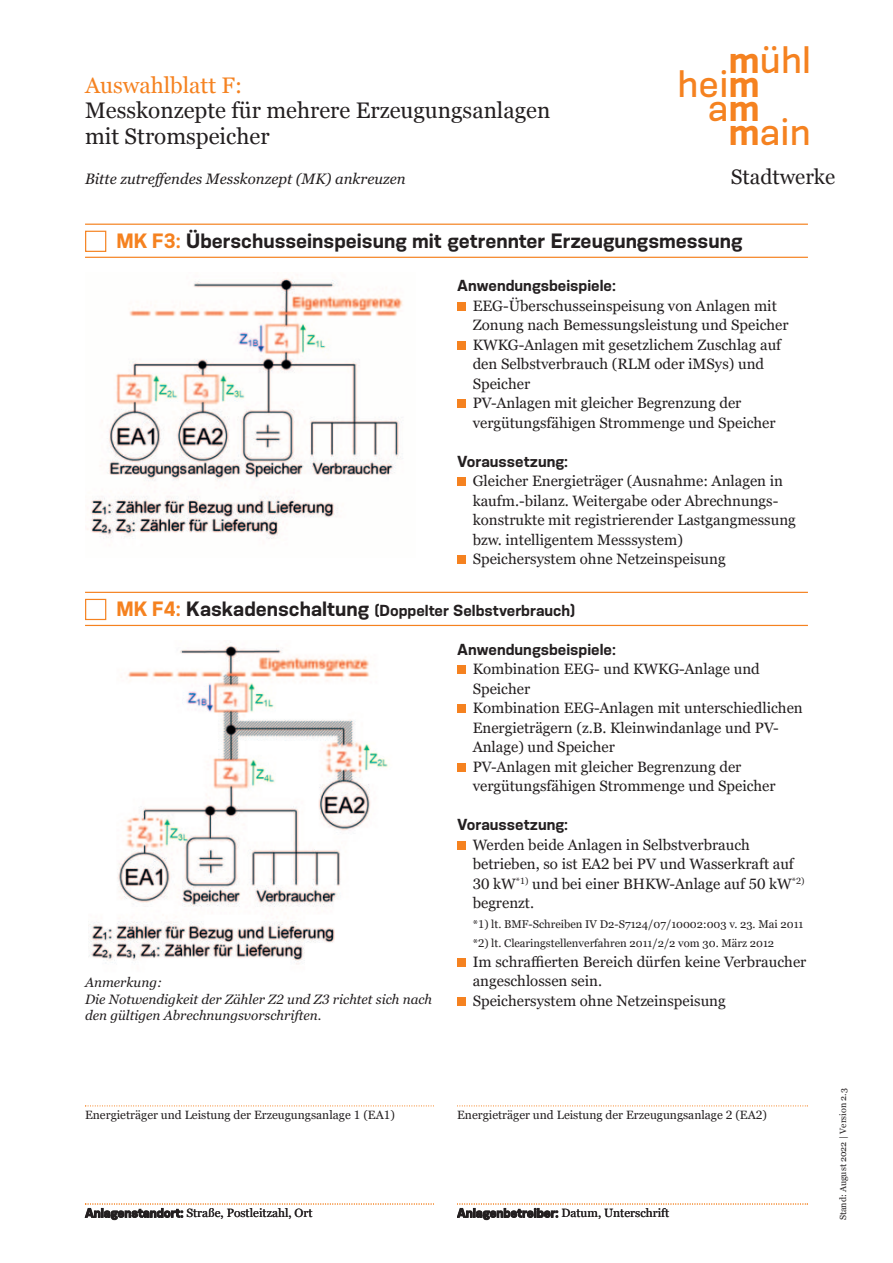
<style>
.page{position:relative;width:893px;height:1263px;background:#fff}
.page>*{position:absolute;margin:0;border:0;box-sizing:border-box;transform-origin:0 0}
.t1{font:500 36px "Konsens";letter-spacing:.005em;color:#f58220}
.t2{font:22.5px/25.5px "Georgia";color:#231f20}
.t3{font:22.5px "Georgia";color:#f58220}
.t4{font:21px "Georgia";color:#231f20}
.t5{font:700 19.5px "Konsens";color:#231f20}
.t6{font:15px/19.5px "Georgia Pro";color:#231f20}
.t7{font:700 15px "Konsens";color:#231f20}
.t8{font:italic 15px "Georgia Pro";color:#231f20}
.t9{font:italic 13.5px/16.5px "Georgia Pro";color:#231f20}
.t10{font:12px "Georgia Pro";color:#231f20}
.t11{font:11.25px/19.5px "Georgia Pro";color:#231f20}
.t12{font:9px "Georgia";color:#231f20}
.s1{font-weight:700}
.s2{color:#f58220}
.s3{font-size:19.5px;color:#f58220}
.s4{font-size:19.5px}
.s5{font-family:"Konsens";font-weight:700}
</style>
<div class="page">
<div style="left:457px;top:302px;width:9px;height:9px;background:#f58220"></div>
<div style="left:457px;top:478px;width:9px;height:8px;background:#f58220"></div>
<div style="left:457px;top:341px;width:9px;height:9px;background:#f58220"></div>
<div style="left:457px;top:400px;width:9px;height:8px;background:#f58220"></div>
<div style="left:457px;top:556px;width:9px;height:8px;background:#f58220"></div>
<hr style="left:85px;top:224px;width:723px;height:1px;background:#f58220">
<hr style="left:85px;top:257px;width:723px;height:1px;background:#f58220">
<div style="left:85px;top:231px;width:21px;height:21px;border:1px solid #f58220"></div>
<img style="left:87px;top:277px;width:316px;height:262px">
<svg style="left:85px;top:1203px;width:723px;height:1px"></svg>
<div style="left:457px;top:666px;width:9px;height:8px;background:#f58220"></div>
<div style="left:457px;top:841px;width:9px;height:9px;background:#f58220"></div>
<div style="left:457px;top:705px;width:9px;height:8px;background:#f58220"></div>
<div style="left:457px;top:763px;width:9px;height:9px;background:#f58220"></div>
<div style="left:457px;top:958px;width:9px;height:9px;background:#f58220"></div>
<div style="left:457px;top:997px;width:9px;height:9px;background:#f58220"></div>
<img style="left:88px;top:642px;width:301px;height:322px">
<hr style="left:85px;top:592px;width:723px;height:1px;background:#f58220">
<hr style="left:85px;top:625px;width:723px;height:1px;background:#f58220">
<div style="left:85px;top:599px;width:21px;height:21px;border:1px solid #f58220"></div>
<svg style="left:85px;top:1105px;width:723px;height:1px"></svg>
<div style="left:436px;top:1086px;width:21px;height:162px;background:#fff"></div>
<p class="t3" style="left:85px;top:72px;width:159px">Auswahlblatt F:</p>
<p class="t2" style="left:85px;top:98px;width:467px">Messkonzepte für mehrere Erzeugungsanlagen mit Stromspeicher</p>
<p class="t8" style="left:85px;top:172px;width:322px">Bitte zutreffendes Messkonzept (MK) ankreuzen</p>
<p class="t1" style="left:729px;top:37px;width:84px"><span class="s1">m</span>ühl</p>
<p class="t1" style="left:677px;top:61px;width:84px">hei<span class="s1">m</span></p>
<p class="t1" style="left:708px;top:85px;width:53px">a<span class="s1">m</span></p>
<p class="t1" style="left:729px;top:109px;width:84px"><span class="s1">m</span>ain</p>
<p class="t4" style="left:731px;top:165px;width:106px">Stadtwerke</p>
<p class="t5" style="left:116px;top:234px;width:627px"><span class="s2">MK F3:</span> Überschusseinspeisung mit getrennter Erzeugungsmessung</p>
<p class="t7" style="left:457px;top:280px;width:160px">Anwendungsbeispiele:</p>
<p class="t6" style="left:473px;top:296px;width:317px">EEG-Überschusseinspeisung von Anlagen mit<br>Zonung nach Bemessungsleistung und Speicher</p>
<p class="t6" style="left:473px;top:335px;width:310px">KWKG-Anlagen mit gesetzlichem Zuschlag auf den Selbstverbrauch (RLM oder iMSys) und<br>Speicher</p>
<p class="t6" style="left:473px;top:393px;width:304px">PV-Anlagen mit gleicher Begrenzung der vergütungsfähigen Strommenge und Speicher</p>
<p class="t7" style="left:457px;top:455px;width:112px">Voraussetzung:</p>
<p class="t6" style="left:473px;top:471px;width:325px">Gleicher Energieträger (Ausnahme: Anlagen in kaufm.-bilanz. Weitergabe oder Abrechnungs&shy;konstrukte mit registrierender Lastgangmessung bzw. intelligentem Messsystem)</p>
<p class="t6" style="left:473px;top:549px;width:255px">Speichersystem ohne Netzeinspeisung</p>
<p class="t7" style="left:116px;top:605px;width:460px"><span class="s3">MK F4:</span> <span class="s4">Kaskadenschaltung</span> (Doppelter Selbstverbrauch)</p>
<p class="t9" style="left:85px;top:975px;width:79px">Anmerkung:</p>
<p class="t9" style="left:85px;top:992px;width:349px">Die Notwendigkeit der Zähler Z2 und Z3 richtet sich nach den gültigen Abrechnungsvorschriften.</p>
<p class="t7" style="left:457px;top:643px;width:160px">Anwendungsbeispiele:</p>
<p class="t6" style="left:473px;top:659px;width:289px">Kombination EEG- und KWKG-Anlage und<br>Speicher</p>
<p class="t6" style="left:473px;top:698px;width:332px">Kombination EEG-Anlagen mit unterschiedlichen<br>Energieträgern (z.B. Kleinwindanlage und PV-<br>Anlage) und Speicher</p>
<p class="t6" style="left:473px;top:757px;width:304px">PV-Anlagen mit gleicher Begrenzung der vergütungsfähigen Strommenge und Speicher</p>
<p class="t7" style="left:457px;top:819px;width:112px">Voraussetzung:</p>
<p class="t6" style="left:473px;top:835px;width:333px">Werden beide Anlagen in Selbstverbrauch betrieben, so ist EA2 bei PV und Wasserkraft auf 30 kW<sup>*1)</sup> und bei einer BHKW-Anlage auf 50 kW<sup>*2) </sup>begrenzt.</p>
<p class="t11" style="left:473px;top:914px;width:332px">*1) lt. BMF-Schreiben IV D2-S7124/07/10002:003 v. 23. Mai 2011 *2) lt. Clearingstellenverfahren 2011/2/2 vom 30. März 2012</p>
<p class="t6" style="left:473px;top:952px;width:335px">Im schraffierten Bereich dürfen keine Verbraucher angeschlossen sein.</p>
<p class="t6" style="left:473px;top:991px;width:255px">Speichersystem ohne Netzeinspeisung</p>
<p class="t10" style="left:85px;top:1108px;width:311px">Energieträger und Leistung der Erzeugungsanlage 1 (EA1)</p>
<p class="t10" style="left:457px;top:1108px;width:311px">Energieträger und Leistung der Erzeugungsanlage 2 (EA2)</p>
<p class="t10" style="left:85px;top:1206px;width:229px"><span class="s5">Anlagenstandort:</span> Straße, Postleitzahl, Ort</p>
<p class="t10" style="left:457px;top:1206px;width:214px"><span class="s5">Anlagenbetreiber:</span> Datum, Unterschrift</p>
<p class="t12" style="left:838px;top:1220px;width:133px;rotate:-90deg">Stand: August 2022 | Version 2.3</p>
</div>
